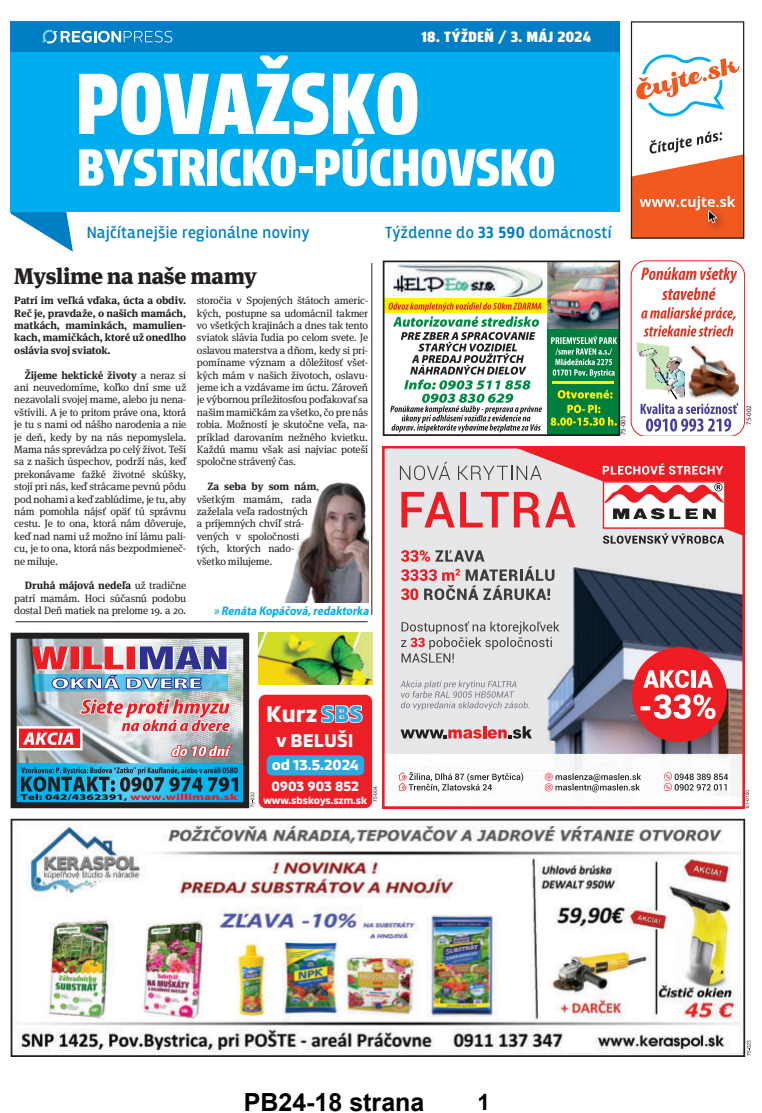
<style>
.page{position:relative;width:762px;height:1113px;background:#fff}
.page>*{position:absolute;margin:0;border:0;box-sizing:border-box;transform-origin:0 0}
.t1{font:900 91.12px "Breakers";letter-spacing:-.02em;color:#fff}
.t2{font:900 55.12px "Breakers";letter-spacing:-.025em;color:#fff}
.t3{font:700 25px "Arial";color:#000}
.t4{font:700 23.25px "MMC";color:#fff}
.t5{font:900 22.5px "Meta Serif Pro";letter-spacing:-.015em;color:#231f20}
.t6{font:700 22.5px "Arial";color:#000}
.t7{font:700 18.75px "MMC";color:#fff}
.t8{font:16.88px "Breakers";letter-spacing:.02em;color:#007ec5}
.t9{font:900 15.62px "Breakers";letter-spacing:.005em;color:#fff;scale:1.08 1}
.t10{font:700 14.88px "MMC";color:#fff}
.t11{font:700 13.75px "MMC";color:#fff}
.t12{font:italic 700 12.5px "Myriad Pro";color:#00aeef;scale:.9 1}
.t13{font:10.62px/12.4px "Meta Serif Pro";letter-spacing:-.015em;color:#231f20;text-align:justify}
.t14{font:700 10.62px/12.4px "Meta Serif Pro";letter-spacing:-.005em;color:#231f20;text-align:justify}
.t15{font:700 10.25px "MMC";color:#fff}
.t16{font:6.88px "Myriad Pro";color:#231f20}
.t17{font:5px "Arial";color:#231f20}
.s1{font-weight:700}
.s2{color:#27abe2}
</style>
<div class="page">
<svg style="left:11px;top:211px;width:62px;height:41px"></svg>
<div style="left:11px;top:52px;width:609px;height:159px;background:#00aeef"></div>
<div style="left:11px;top:21px;width:609px;height:31px;background:#007ec5"></div>
<svg style="left:42px;top:30px;width:130px;height:13px"></svg>
<img style="left:259px;top:632px;width:113px;height:52px">
<svg style="left:631px;top:21px;width:113px;height:218px"></svg>
<hr style="left:16px;top:621px;width:352px;height:1px;background:#231f20">
<hr style="left:371px;top:263px;width:1px;height:352px;background:#231f20">
<img style="left:284px;top:482px;width:85px;height:120px">
<img style="left:383px;top:260px;width:237px;height:176px">
<img style="left:636px;top:342px;width:48px;height:58px">
<img style="left:685px;top:345px;width:54px;height:54px">
<svg style="left:640px;top:403px;width:98px;height:28px"></svg>
<svg style="left:641px;top:267px;width:96px;height:70px"></svg>
<div style="left:631px;top:260px;width:114px;height:176px;border:1px solid #ee1d23;border-radius:15px"></div>
<svg style="left:383px;top:446px;width:361px;height:308px;background:#b1a0a8"></svg>
<svg style="left:383px;top:754px;width:366px;height:55px"></svg>
<svg style="left:400px;top:446px;width:345px;height:98px;background:#e39ea1"></svg>
<img style="left:18px;top:639px;width:224px;height:125px">
<img style="left:18px;top:764px;width:224px;height:37px">
<img style="left:33px;top:689px;width:194px;height:2px">
<svg style="left:31px;top:646px;width:197px;height:43px;background:#998dac"></svg>
<div style="left:18px;top:727px;width:63px;height:22px;background:#ee1d23"></div>
<div style="left:17px;top:726px;width:66px;height:24px;border:2px solid #fff"></div>
<img style="left:21px;top:697px;width:217px;height:104px">
<div style="left:11px;top:632px;width:238px;height:176px;border:6px solid #231f20"></div>
<svg style="left:251px;top:792px;width:3px;height:15px"></svg>
<svg style="left:747px;top:1040px;width:4px;height:15px"></svg>
<img style="left:11px;top:819px;width:734px;height:238px">
<div style="left:259px;top:694px;width:113px;height:114px;background:#ed1f26;border-radius:7px"></div>
<div style="left:267px;top:755px;width:97px;height:20px;background:#27abe2;border-radius:6px"></div>
<h3 class="t9" style="left:421px;top:29px;width:158px">18. TÝŽDEŇ / 3. MÁJ 2024</h3>
<h1 class="t1" style="left:75px;top:49px;width:347px">POVAŽSKO</h1>
<h2 class="t2" style="left:76px;top:134px;width:481px">BYSTRICKO-PÚCHOVSKO</h2>
<h3 class="t8" style="left:87px;top:226px;width:224px">Najčítanejšie regionálne noviny</h3>
<h3 class="t8" style="left:385px;top:226px;width:227px">Týždenne do <span class="s1">33 590</span> domácností</h3>
<h3 class="t5" style="left:14px;top:266px;width:245px">Myslime na naše mamy</h3>
<p class="t14" style="left:14px;top:294px;width:173px">Patrí im veľká vďaka, úcta a obdiv.<br>Reč je, pravdaže, o našich mamách, matkách, maminkách, mamulien&shy;kach, mamičkách, ktoré už onedlho oslávia svoj sviatok.</p>
<p class="t13" style="left:14px;top:369px;width:173px;text-indent:11px"><span class="s1">Žijeme hektické životy</span> a neraz si ani neuvedomíme, koľko dní sme už nezavolali svojej mame, alebo ju nena&shy;vštívili. A je to pritom práve ona, ktorá je tu s nami od nášho narodenia a nie je deň, kedy by na nás nepomyslela.<br>Mama nás sprevádza po celý život. Teší sa z našich úspechov, podrží nás, keď prekonávame ťažké životné skúšky, stojí pri nás, keď strácame pevnú pôdu pod nohami a keď zablúdime, je tu, aby nám pomohla nájsť opäť tú správnu cestu. Je to ona, ktorá nám dôveruje, keď nad nami už možno iní lámu pali&shy;cu, je to ona, ktorá nás bezpodmieneč&shy;ne miluje.</p>
<p class="t13" style="left:14px;top:580px;width:173px;text-indent:11px"><span class="s1">Druhá májová nedeľa</span> už tradične patrí mamám. Hoci súčasnú podobu dostal Deň matiek na prelome 19. a 20.</p>
<p class="t13" style="left:197px;top:295px;width:173px">storočia v Spojených štátoch americ&shy;kých, postupne sa udomácnil takmer vo všetkých krajinách a dnes tak tento sviatok slávia ľudia po celom svete. Je oslavou materstva a dňom, kedy si pri&shy;pomíname význam a dôležitosť všet&shy;kých mám v našich životoch, oslavu&shy;jeme ich a vzdávame im úctu. Zároveň je výbornou príležitosťou poďakovať sa našim mamičkám za všetko, čo pre nás robia. Možností je skutočne veľa, na&shy;príklad darovaním nežného kvietku.<br>Každú mamu však asi najviac poteší spoločne strávený čas.</p>
<p class="t13" style="left:197px;top:481px;width:124px;text-align:left;text-indent:11px"><span class="s1">Za seba by som nám</span>, všetkým mamám, rada zaželala veľa radostných<br>a príjemných chvíľ strá&shy;vených v spoločnosti tých, ktorých nado&shy;všetko milujeme.</p>
<p class="t12" style="left:214px;top:606px;width:176px">» Renáta Kopáčová,redaktorka</p>
<p class="t16" style="left:619px;top:435px;width:21px;rotate:-90deg">75-005</p>
<h3 class="t4" style="left:266px;top:701px;width:98px">Kurz S<span class="s2">BS</span></h3>
<h3 class="t7" style="left:276px;top:730px;width:79px">v BELUŠI</h3>
<p class="t11" style="left:271px;top:779px;width:89px">0903 903 852</p>
<p class="t15" style="left:263px;top:794px;width:105px">www.sbskoys.szm.sk</p>
<h3 class="t10" style="left:272px;top:757px;width:88px">od 13.5.2024</h3>
<p class="t17" style="left:372px;top:802px;width:17px;rotate:-90deg">75-004</p>
<h3 class="t3" style="left:244px;top:1088px;width:182px">PB24-18 strana</h3>
<h3 class="t6" style="left:477px;top:1089px;width:14px">1</h3>
<p class="t16" style="left:745px;top:425px;width:21px;rotate:-90deg">75-002</p>
</div>
